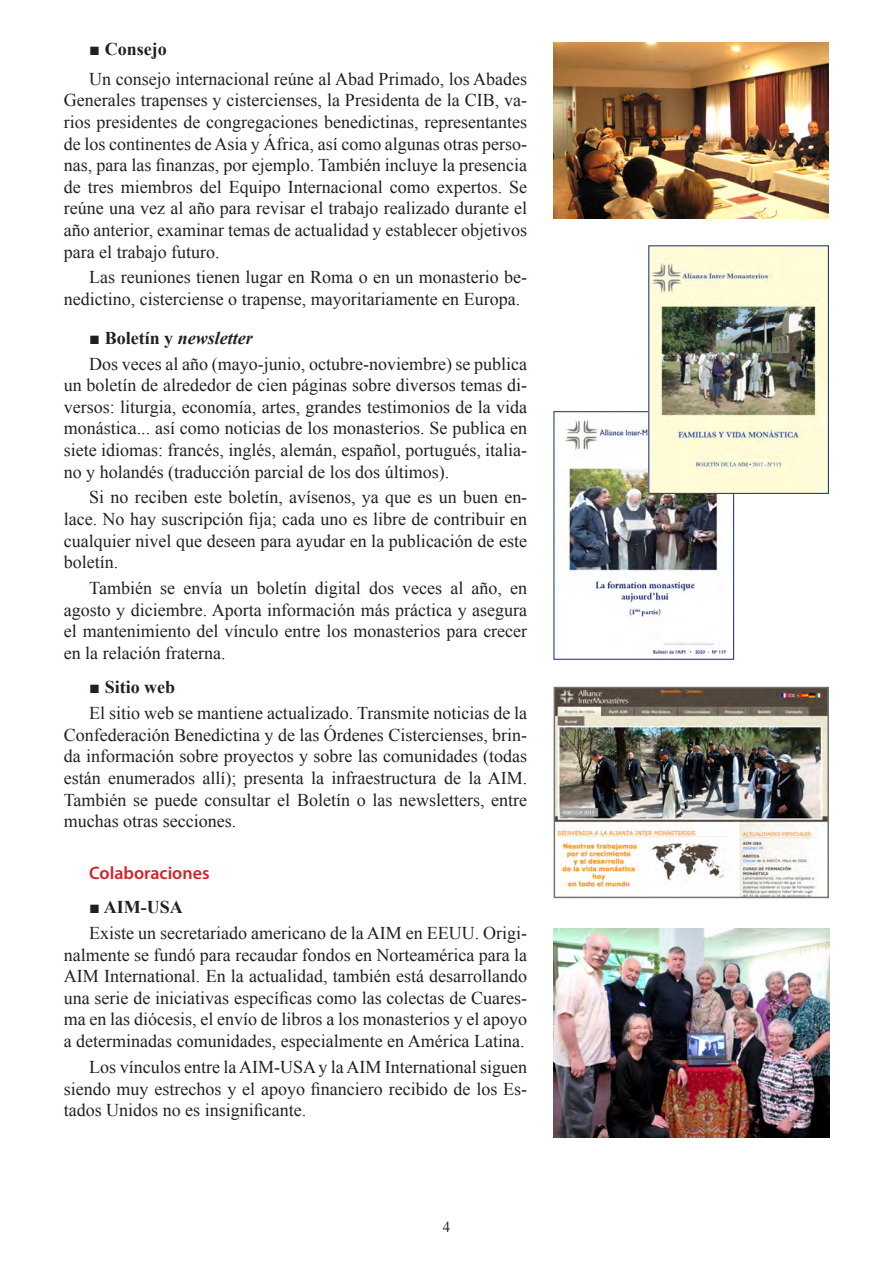
<style>
.page{position:relative;width:893px;height:1263px;background:#fff}
.page>*{position:absolute;margin:0;border:0;box-sizing:border-box;transform-origin:0 0}
.Texte{font:18px/21.6px "Times New Roman";color:#231f20;text-align:justify}
.Texte-2{font:700 18px "Times New Roman";color:#231f20}
.Texte-3{font:italic 700 18px "Times New Roman";color:#231f20}
.Texte-4{font:600 18px "Myriad Pro";color:#d1232a}
.t1{font:15px "Times";color:#231f20}
.s1{font-style:normal}
</style>
<div class="page">
<img style="left:554px;top:43px;width:274px;height:175px">
<img style="left:555px;top:419px;width:171px;height:238px">
<div style="left:553px;top:411px;width:181px;height:249px;border:1px solid #253f8e"></div>
<img style="left:557px;top:690px;width:269px;height:205px">
<div style="left:554px;top:687px;width:275px;height:211px;border:2px solid #727572"></div>
<img style="left:554px;top:928px;width:275px;height:209px">
<img style="left:650px;top:247px;width:177px;height:245px">
<div style="left:648px;top:245px;width:181px;height:249px;border:1px solid #253f8e"></div>
<p class="Texte-2" style="left:89px;top:36px;width:79px">■ Consejo</p>
<p class="Texte" style="left:64px;top:68px;width:465px;text-indent:26px">Un consejo internacional reúne al Abad Primado, los Abades Generales trapenses y cistercienses, la Presidenta de la CIB, va&shy;rios presidentes de congregaciones benedictinas, representantes de los continentes de Asia y África, así como algunas otras perso&shy;nas, para las finanzas, por ejemplo. También incluye la presencia de tres miembros del Equipo Internacional como expertos. Se reúne una vez al año para revisar el trabajo realizado durante el año anterior, examinar temas de actualidad y establecer objetivos para el trabajo futuro.</p>
<p class="Texte" style="left:64px;top:266px;width:465px;text-indent:26px">Las reuniones tienen lugar en Roma o en un monasterio be&shy;nedictino, cisterciense o trapense, mayoritariamente en Europa.</p>
<p class="Texte-3" style="left:89px;top:325px;width:165px"><span class="s1">■ Boletín y</span> newsletter</p>
<p class="Texte" style="left:64px;top:352px;width:465px;text-indent:26px">Dos veces al año (mayo-junio, octubre-noviembre) se publica un boletín de alrededor de cien páginas sobre diversos temas di&shy;versos: liturgia, economía, artes, grandes testimonios de la vida monástica... así como noticias de los monasterios. Se publica en siete idiomas: francés, inglés, alemán, español, portugués, italia&shy;no y holandés (traducción parcial de los dos últimos).</p>
<p class="Texte" style="left:64px;top:486px;width:465px;text-indent:26px">Si no reciben este boletín, avísenos, ya que es un buen en&shy;lace. No hay suscripción fija; cada uno es libre de contribuir en cualquier nivel que deseen para ayudar en la publicación de este boletín.</p>
<p class="Texte" style="left:64px;top:577px;width:465px;text-indent:26px">También se envía un boletín digital dos veces al año, en agosto y diciembre. Aporta información más práctica y asegura el mantenimiento del vínculo entre los monasterios para crecer en la relación fraterna.</p>
<p class="Texte-2" style="left:89px;top:675px;width:87px">■ Sitio web</p>
<p class="Texte" style="left:64px;top:702px;width:465px;text-indent:26px">El sitio web se mantiene actualizado. Transmite noticias de la Confederación Benedictina y de las Órdenes Cistercienses, brin&shy;da información sobre proyectos y sobre las comunidades (todas están enumerados allí); presenta la infraestructura de la AIM.<br>También se puede consultar el Boletín o las newsletters, entre muchas otras secciones.</p>
<p class="Texte-4" style="left:89px;top:861px;width:122px">Colaboraciones</p>
<p class="Texte-2" style="left:89px;top:895px;width:95px">■ AIM-USA</p>
<p class="Texte" style="left:64px;top:922px;width:465px;text-indent:26px">Existe un secretariado americano de la AIM en EEUU. Origi&shy;nalmente se fundó para recaudar fondos en Norteamérica para la AIM International. En la actualidad, también está desarrollando una serie de iniciativas específicas como las colectas de Cuares&shy;ma en las diócesis, el envío de libros a los monasterios y el apoyo a determinadas comunidades, especialmente en América Latina.</p>
<p class="Texte" style="left:64px;top:1056px;width:465px;text-indent:26px">Los vínculos entre la AIM-USA y la AIM International siguen siendo muy estrechos y el apoyo financiero recibido de los Es&shy;tados Unidos no es insignificante.</p>
<p class="t1" style="left:443px;top:1213px;width:9px">4</p>
</div>
